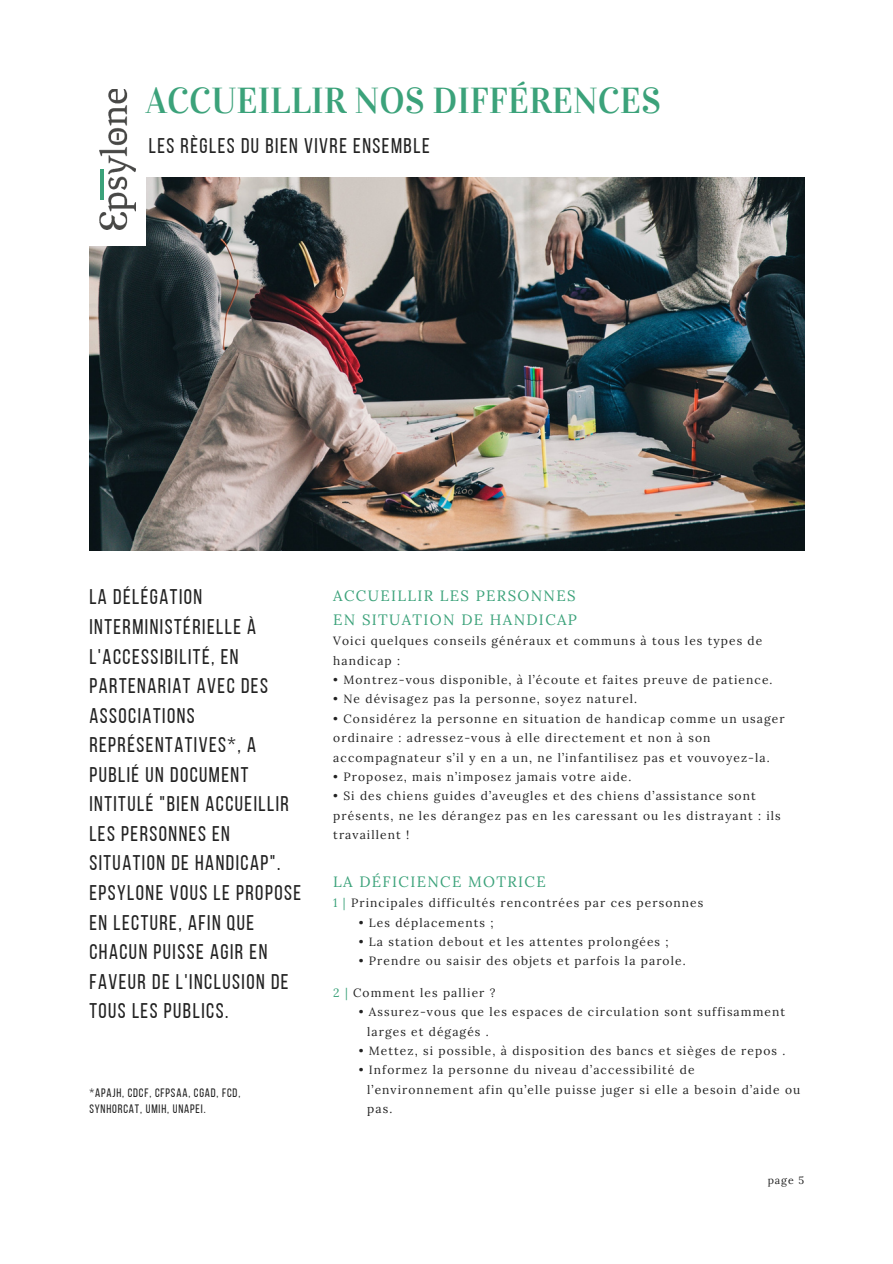
<style>
.page{position:relative;width:893px;height:1264px;background:#fff}
.page>*{position:absolute;margin:0;border:0;box-sizing:border-box;transform-origin:0 0}
.t1{font:36px "Vidaloka";color:#3ba27a}
.t2{font:21.15px/29.5px "Bebas Neue";letter-spacing:.07em;color:#222}
.t3{font:15px/24.3px "Lora";letter-spacing:.09em;color:#3ba27a}
.t4{font:12.15px/16.2px "Bebas Neue";letter-spacing:.07em;color:#222}
.t5{font:12px/19.4px "Lora";letter-spacing:.09em;color:#222}
.t6{font:10.5px "Lora";color:#222}
.s1{color:#3ba27a}
</style>
<div class="page">
<img style="left:89px;top:177px;width:715px;height:374px">
<div style="left:74px;top:169px;width:71px;height:77px;background:#fff"></div>
<img style="left:99px;top:89px;width:36px;height:140px">
<hr style="left:101px;top:169px;width:2px;height:30px;background:#3ba27a">
<h1 class="t1" style="left:145px;top:79px;width:517px">ACCUEILLIR NOS DIFFÉRENCES</h1>
<h2 class="t2" style="left:149px;top:131px;width:282px">LES RÈGLES DU BIEN VIVRE ENSEMBLE</h2>
<p class="t2" style="left:89px;top:582px;width:213px">LA DÉLÉGATION<br>INTERMINISTÉRIELLE À<br>L'ACCESSIBILITÉ, EN<br>PARTENARIAT AVEC DES<br>ASSOCIATIONS<br>REPRÉSENTATIVES*, A<br>PUBLIÉ UN DOCUMENT<br>INTITULÉ "BIEN ACCUEILLIR<br>LES PERSONNES EN<br>SITUATION DE HANDICAP".<br>EPSYLONE VOUS LE PROPOSE<br>EN LECTURE, AFIN QUE<br>CHACUN PUISSE AGIR EN<br>FAVEUR DE L'INCLUSION DE<br>TOUS LES PUBLICS.</p>
<p class="t4" style="left:89px;top:1084px;width:152px">*APAJH, CDCF, CFPSAA, CGAD, FCD,<br>SYNHORCAT, UMIH, UNAPEI.</p>
<p class="t3" style="left:333px;top:582px;width:245px">ACCUEILLIR LES PERSONNES<br>EN SITUATION DE HANDICAP</p>
<p class="t5" style="left:333px;top:630px;width:430px">Voici quelques conseils généraux et communs à tous les types de handicap :</p>
<p class="t5" style="left:333px;top:669px;width:440px">• Montrez-vous disponible, à l’écoute et faites preuve de patience.</p>
<p class="t5" style="left:333px;top:688px;width:305px">• Ne dévisagez pas la personne, soyez naturel.</p>
<p class="t5" style="left:333px;top:708px;width:453px">• Considérez la personne en situation de handicap comme un usager ordinaire : adressez-vous à elle directement et non à son accompagnateur s’il y en a un, ne l’infantilisez pas et vouvoyez-la.</p>
<p class="t5" style="left:333px;top:766px;width:299px">• Proposez, mais n’imposez jamais votre aide.</p>
<p class="t5" style="left:333px;top:785px;width:449px">• Si des chiens guides d’aveugles et des chiens d’assistance sont présents, ne les dérangez pas en les caressant ou les distrayant : ils travaillent !</p>
<p class="t3" style="left:333px;top:868px;width:214px">LA DÉFICIENCE MOTRICE</p>
<p class="t5" style="left:333px;top:892px;width:371px"><span class="s1">1 |</span> Principales difficultés rencontrées par ces personnes</p>
<p class="t5" style="left:359px;top:912px;width:136px">• Les déplacements ;</p>
<p class="t5" style="left:359px;top:931px;width:311px">• La station debout et les attentes prolongées ;</p>
<p class="t5" style="left:359px;top:950px;width:328px">• Prendre ou saisir des objets et parfois la parole.</p>
<p class="t5" style="left:333px;top:982px;width:164px"><span class="s1">2 |</span> Comment les pallier ?</p>
<p class="t5" style="left:367px;top:1001px;width:419px;text-indent:-8px">• Assurez-vous que les espaces de circulation sont suffisamment larges et dégagés .</p>
<p class="t5" style="left:359px;top:1040px;width:428px">• Mettez, si possible, à disposition des bancs et sièges de repos .</p>
<p class="t5" style="left:367px;top:1059px;width:434px;text-indent:-8px">• Informez la personne du niveau d’accessibilité de l’environnement afin qu’elle puisse juger si elle a besoin d’aide ou pas.</p>
<p class="t6" style="left:767px;top:1171px;width:38px">page 5</p>
</div>
